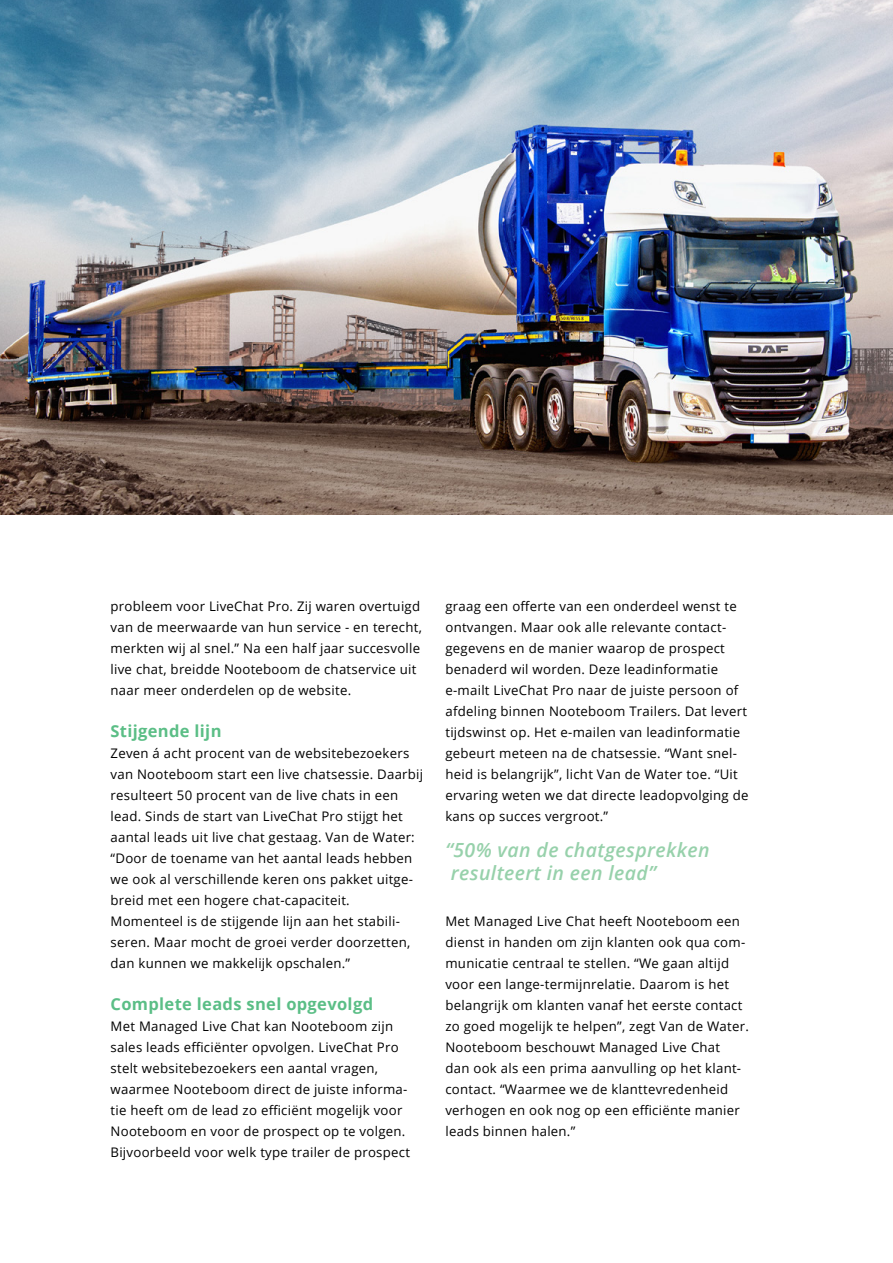
<style>
.page{position:relative;width:893px;height:1263px;background:#fff}
.page>*{position:absolute;margin:0;border:0;box-sizing:border-box;transform-origin:0 0}
.t1{font:italic 600 19.5px/23.4px "Open Sans";letter-spacing:.02em;color:#97d1ab}
.t2{font:700 16.5px "Open Sans";letter-spacing:.02em;color:#5bbe86}
.t3{font:13.2px/21px "Open Sans";letter-spacing:.02em;color:#000}
</style>
<div class="page">
<img style="left:0;top:0;width:893px;height:514px">
<p class="t3" style="left:111px;top:595px;width:313px">probleem voor LiveChat Pro. Zij waren overtuigd van de meerwaarde van hun service - en terecht, merkten wij al snel.” Na een half jaar succesvolle live chat, breidde Nooteboom de chatservice uit naar meer onderdelen op de website.</p>
<p class="t2" style="left:111px;top:719px;width:112px">Stijgende lijn</p>
<p class="t3" style="left:111px;top:742px;width:314px">Zeven á acht procent van de websitebezoekers van Nooteboom start een live chatsessie. Daarbij resulteert 50 procent van de live chats in een lead. Sinds de start van LiveChat Pro stijgt het aantal leads uit live chat gestaag. Van de Water: “Door de toename van het aantal leads hebben we ook al verschillende keren ons pakket uitge&shy;breid met een hogere chat-capaciteit.<br>Momenteel is de stijgende lijn aan het stabili&shy;seren. Maar mocht de groei verder doorzetten, dan kunnen we makkelijk opschalen.”</p>
<p class="t2" style="left:111px;top:992px;width:264px">Complete leads snel opgevolgd</p>
<p class="t3" style="left:111px;top:1015px;width:301px">Met Managed Live Chat kan Nooteboom zijn sales leads efficiënter opvolgen. LiveChat Pro stelt websitebezoekers een aantal vragen, waarmee Nooteboom direct de juiste informa&shy;tie heeft om de lead zo efficiënt mogelijk voor Nooteboom en voor de prospect op te volgen.<br>Bijvoorbeeld voor welk type trailer de prospect</p>
<p class="t3" style="left:445px;top:595px;width:305px">graag een offerte van een onderdeel wenst te ontvangen. Maar ook alle relevante contact&shy;gegevens en de manier waarop de prospect benaderd wil worden. Deze leadinformatie e-mailt LiveChat Pro naar de juiste persoon of afdeling binnen Nooteboom Trailers. Dat levert tijdswinst op. Het e-mailen van leadinformatie gebeurt meteen na de chatsessie. “Want snel&shy;heid is belangrijk”, licht Van de Water toe. “Uit ervaring weten we dat directe leadopvolging de kans op succes vergroot.”</p>
<h1 class="t1" style="left:445px;top:837px;width:266px">“50% van de chatgesprekken resulteert in een lead”</h1>
<p class="t3" style="left:445px;top:910px;width:305px">Met Managed Live Chat heeft Nooteboom een dienst in handen om zijn klanten ook qua com&shy;municatie centraal te stellen. “We gaan altijd voor een lange-termijnrelatie. Daarom is het belangrijk om klanten vanaf het eerste contact zo goed mogelijk te helpen”, zegt Van de Water.<br>Nooteboom beschouwt Managed Live Chat<br>dan ook als een prima aanvulling op het klant&shy;contact. “Waarmee we de klanttevredenheid verhogen en ook nog op een efficiënte manier leads binnen halen.”</p>
</div>
